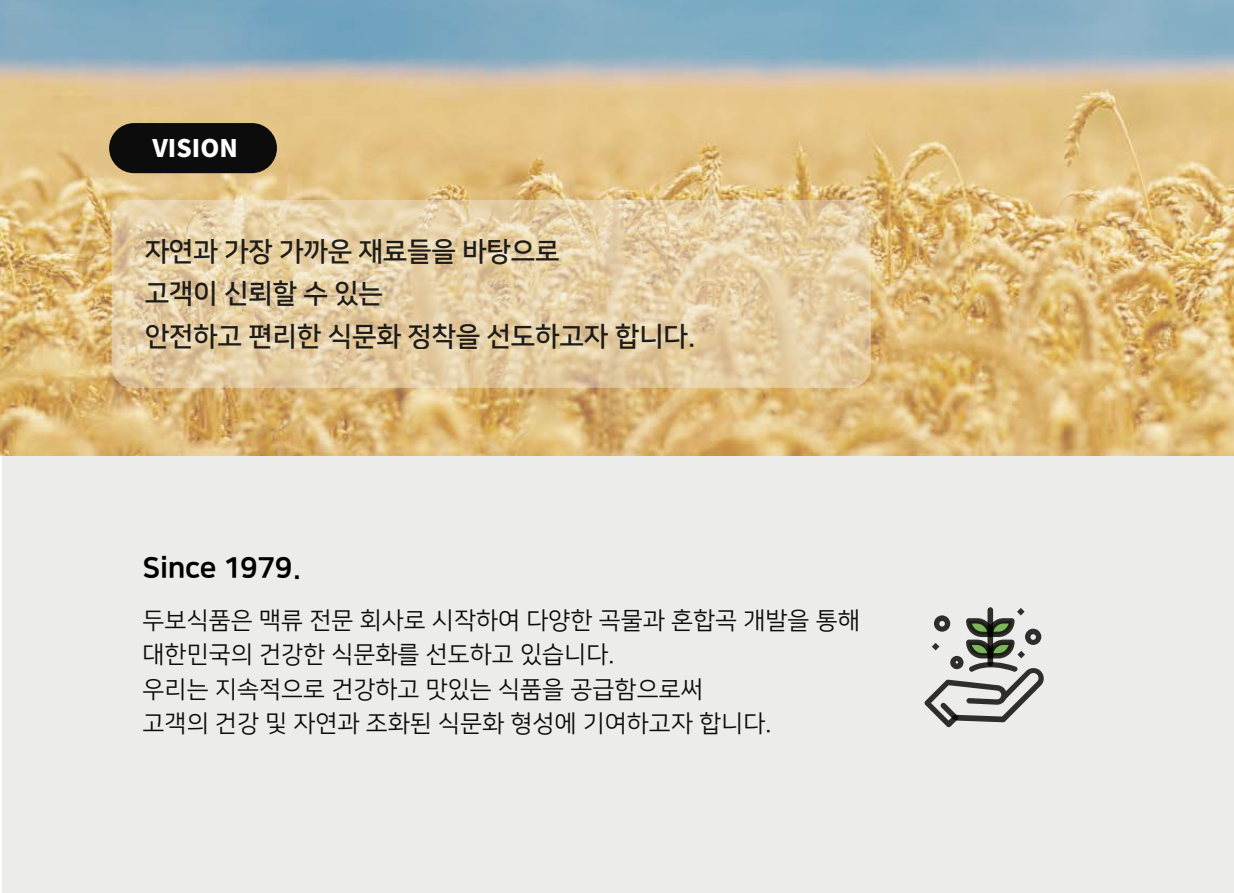
<style>
.page{position:relative;width:1234px;height:893px;background:#fff}
.page>*{position:absolute;margin:0;border:0;box-sizing:border-box;transform-origin:0 0}
.t1{font:28.5px "Nanum Square OTFEB";letter-spacing:-.015em;color:#000}
.t2{font:27px/42px "Nanum Square OTFB";letter-spacing:-.01em;color:#0c0c0c}
.t3{font:900 24.15px "Noto Sans CJ Kkr";color:#fff}
.t4{font:24px/34.5px "Nanum Square OTFR";letter-spacing:.005em;color:#0c0c0c}
</style>
<div class="page">
<div style="left:2px;top:453px;width:1231px;height:440px;background:#ececeb"></div>
<img style="left:0;top:1px;width:1233px;height:455px">
<div style="left:109px;top:123px;width:168px;height:50px;background:#0c0c0c;border-radius:25px"></div>
<svg style="left:112px;top:200px;width:758px;height:188px;background:#e4cea5"></svg>
<svg style="left:924px;top:608px;width:119px;height:119px"></svg>
<p class="t3" style="left:152px;top:135px;width:87px">VISION</p>
<p class="t2" style="left:144px;top:231px;width:552px">자연과 가장 가까운 재료들을 바탕으로<br>고객이 신뢰할 수 있는<br>안전하고 편리한 식문화 정착을 선도하고자 합니다.</p>
<p class="t1" style="left:142px;top:552px;width:161px">Since 1979.</p>
<p class="t4" style="left:142px;top:604px;width:718px">두보식품은 맥류 전문 회사로 시작하여 다양한 곡물과 혼합곡 개발을 통해 대한민국의 건강한 식문화를 선도하고 있습니다.<br>우리는 지속적으로 건강하고 맛있는 식품을 공급함으로써<br>고객의 건강 및 자연과 조화된 식문화 형성에 기여하고자 합니다.</p>
</div>
